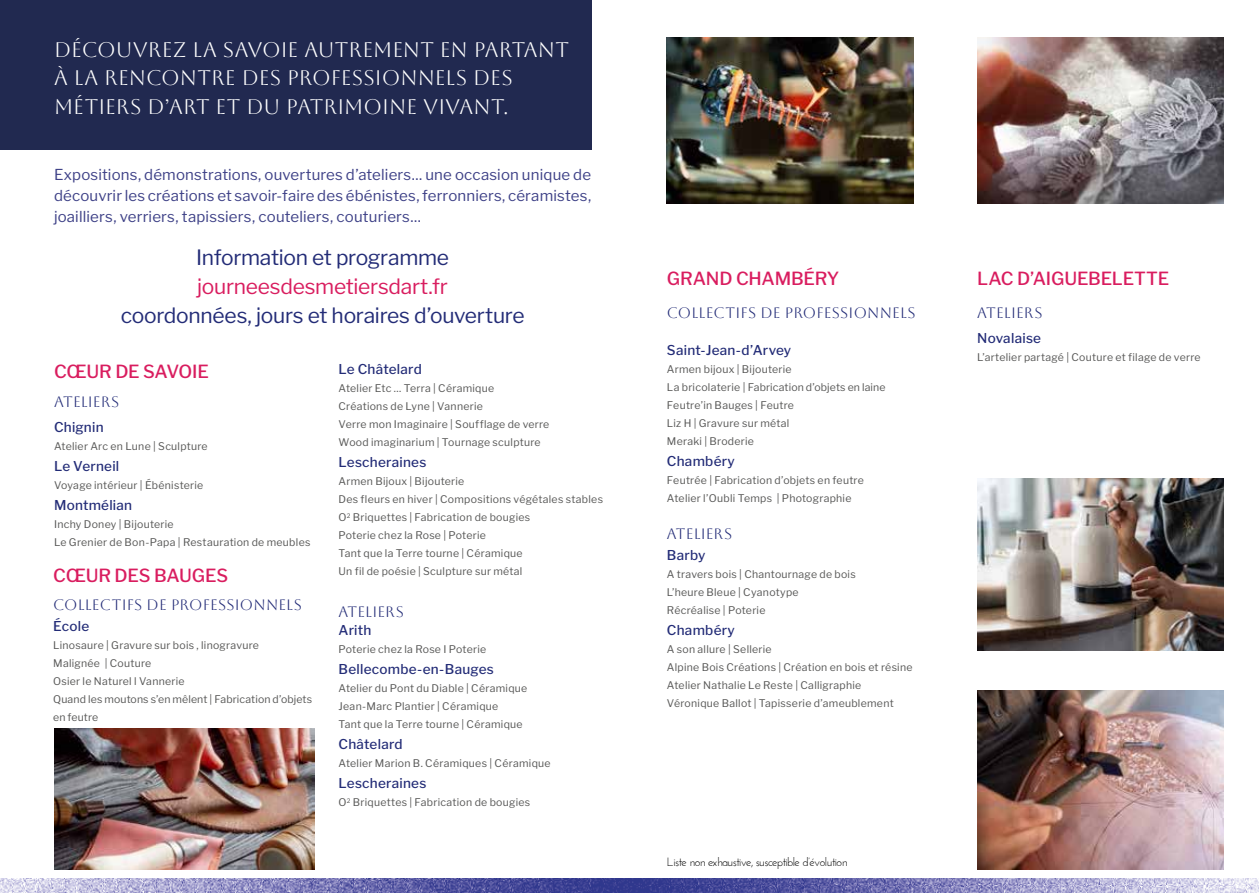
<style>
.page{position:relative;width:1259px;height:893px;background:#fff}
.page>*{position:absolute;margin:0;border:0;box-sizing:border-box;transform-origin:0 0}
.t1{font:21px "Aboreto";color:#fff}
.t2{font:21px "Libre Franklin";letter-spacing:-.015em;color:#232c77}
.t3{font:21px "Libre Franklin";letter-spacing:-.015em;color:#d91d5f}
.t4{font:500 18px "Libre Franklin";letter-spacing:-.01em;color:#d91d5f}
.t5{font:15px/21px "Libre Franklin";letter-spacing:.01em;color:#3e4187;text-align:justify}
.t6{font:15px "Aboreto";letter-spacing:.01em;color:#232c77}
.t7{font:500 13.5px "Libre Franklin";letter-spacing:.02em;color:#232c77}
.t8{font:12px "Josefin Sans";letter-spacing:-.05em;color:#000}
.t9{font:10.5px/18px "Libre Franklin";letter-spacing:.025em;color:#575756}
</style>
<div class="page">
<div style="left:0;top:0;width:591px;height:150px;background:#212950"></div>
<img style="left:0;top:878px;width:1259px;height:15px">
<img style="left:667px;top:37px;width:246px;height:166px">
<img style="left:977px;top:37px;width:247px;height:166px">
<img style="left:977px;top:478px;width:247px;height:172px">
<img style="left:977px;top:690px;width:247px;height:179px">
<img style="left:54px;top:728px;width:261px;height:142px">
<h1 class="t1" style="left:54px;top:37px;width:59px">DÉCOUVREZ</h1>
<h1 class="t1" style="left:192px;top:37px;width:58px">LA SAVO</h1>
<h1 class="t1" style="left:281px;top:37px;width:39px">IE AUTREMENT</h1>
<h1 class="t1" style="left:440px;top:37px;width:48px">EN PARTANT</h1>
<h1 class="t1" style="left:54px;top:66px;width:64px">À LA REN</h1>
<h1 class="t1" style="left:146px;top:66px;width:31px">CONTRE</h1>
<h1 class="t1" style="left:242px;top:66px;width:13px">DES</h1>
<h1 class="t1" style="left:287px;top:66px;width:15px">PRO</h1>
<h1 class="t1" style="left:331px;top:66px;width:68px">FESSIONNE</h1>
<h1 class="t1" style="left:445px;top:66px;width:41px">LS DES</h1>
<h1 class="t1" style="left:54px;top:94px;width:15px">MÉT</h1>
<h1 class="t1" style="left:98px;top:94px;width:19px">IERS</h1>
<h1 class="t1" style="left:148px;top:94px;width:36px">D’ART</h1>
<h1 class="t1" style="left:215px;top:94px;width:84px">ETDU PATR</h1>
<h1 class="t1" style="left:337px;top:94px;width:124px">IMOINE VIVANT</h1>
<h1 class="t1" style="left:503px;top:94px;width:7px">.</h1>
<h3 class="t5" style="left:54px;top:162px;width:539px">Expositions, démonstrations, ouvertures d’ateliers... une occasion unique de découvrir les créations et savoir-faire des ébénistes, ferronniers, céramistes, joailliers, verriers, tapissiers, couteliers, couturiers...</h3>
<h1 class="t2" style="left:196px;top:240px;width:254px">Information et programme</h1>
<h1 class="t3" style="left:197px;top:269px;width:252px">journeesdesmetiersdart.fr</h1>
<h1 class="t2" style="left:121px;top:298px;width:405px">coordonnées, jours et horaires d’ouverture</h1>
<h2 class="t4" style="left:54px;top:358px;width:156px">CŒUR DE SAVOIE</h2>
<h3 class="t6" style="left:54px;top:393px;width:48px">ATELIERS</h3>
<p class="t7" style="left:54px;top:416px;width:51px">Chignin</p>
<p class="t9" style="left:54px;top:436px;width:155px">Atelier Arc en Lune | Sculpture</p>
<p class="t7" style="left:54px;top:455px;width:67px">Le Verneil</p>
<p class="t9" style="left:54px;top:475px;width:151px">Voyage intérieur | Ébénisterie</p>
<p class="t7" style="left:54px;top:494px;width:80px">Montmélian</p>
<p class="t9" style="left:54px;top:514px;width:258px">Inchy Doney | Bijouterie<br>Le Grenier de Bon-Papa | Restauration de meubles</p>
<h2 class="t4" style="left:53px;top:561px;width:177px">CŒUR DES BAUGES</h2>
<h3 class="t6" style="left:53px;top:596px;width:129px">CO LLECTIFS DE PRO</h3>
<h3 class="t6" style="left:203px;top:596px;width:50px">FESSIONNE</h3>
<h3 class="t6" style="left:286px;top:596px;width:15px">LS</h3>
<p class="t7" style="left:53px;top:615px;width:38px">École</p>
<p class="t9" style="left:53px;top:635px;width:261px">Linosaure | Gravure sur bois , linogravure<br>Malignée | Couture<br>Osier le Naturel l Vannerie<br>Quand les moutons s’en mêlent | Fabrication d’objets en feutre</p>
<p class="t7" style="left:338px;top:359px;width:85px">Le Châtelard</p>
<p class="t9" style="left:338px;top:378px;width:212px">Atelier Etc ... Terra | Céramique<br>Créations de Lyne | Vannerie<br>Verre mon Imaginaire | Soufflage de verre Wood imaginarium | Tournage sculpture</p>
<p class="t7" style="left:338px;top:452px;width:89px">Lescheraines</p>
<p class="t9" style="left:338px;top:471px;width:266px">Armen Bijoux | Bijouterie<br>Des fleurs en hiver | Compositions végétales stables O<sup>2</sup> Briquettes | Fabrication de bougies<br>Poterie chez la Rose | Poterie<br>Tant que la Terre tourne | Céramique<br>Un fil de poésie | Sculpture sur métal</p>
<h3 class="t6" style="left:338px;top:603px;width:48px">ATELIERS</h3>
<p class="t7" style="left:338px;top:620px;width:34px">Arith</p>
<p class="t9" style="left:338px;top:639px;width:149px">Poterie chez la Rose I Poterie</p>
<p class="t7" style="left:338px;top:659px;width:157px">Bellecombe-en-Bauges</p>
<p class="t9" style="left:338px;top:678px;width:190px">Atelier du Pont du Diable | Céramique<br>Jean-Marc Plantier | Céramique<br>Tant que la Terre tourne | Céramique</p>
<p class="t7" style="left:338px;top:734px;width:66px">Châtelard</p>
<p class="t9" style="left:338px;top:753px;width:214px">Atelier Marion B. Céramiques | Céramique</p>
<p class="t7" style="left:338px;top:773px;width:89px">Lescheraines</p>
<p class="t9" style="left:338px;top:792px;width:193px">O<sup>2</sup> Briquettes | Fabrication de bougies</p>
<h2 class="t4" style="left:667px;top:265px;width:174px">GRAND CHAMBÉRY</h2>
<h3 class="t6" style="left:667px;top:304px;width:129px">CO LLECTIFS DE PRO</h3>
<h3 class="t6" style="left:816px;top:304px;width:50px">FESSIONNE</h3>
<h3 class="t6" style="left:900px;top:304px;width:15px">LS</h3>
<p class="t7" style="left:667px;top:339px;width:126px">Saint-Jean-d’Arvey</p>
<p class="t9" style="left:667px;top:359px;width:220px">Armen bijoux | Bijouterie<br>La bricolaterie | Fabrication d’objets en laine<br>Feutre’in Bauges | Feutre<br>Liz H | Gravure sur métal<br>Meraki | Broderie</p>
<p class="t7" style="left:667px;top:450px;width:69px">Chambéry</p>
<p class="t9" style="left:667px;top:470px;width:198px">Feutrée | Fabrication d’objets en feutre<br>Atelier l’Oubli Temps | Photographie</p>
<h3 class="t6" style="left:667px;top:525px;width:48px">ATELIERS</h3>
<p class="t7" style="left:667px;top:544px;width:40px">Barby</p>
<p class="t9" style="left:667px;top:564px;width:190px">A travers bois | Chantournage de bois<br>L’heure Bleue | Cyanotype<br>Récréalise | Poterie</p>
<p class="t7" style="left:667px;top:619px;width:69px">Chambéry</p>
<p class="t9" style="left:667px;top:639px;width:247px">A son allure | Sellerie<br>Alpine Bois Créations | Création en bois et résine Atelier Nathalie Le Reste | Calligraphie Véronique Ballot | Tapisserie d’ameublement</p>
<p class="t8" style="left:667px;top:854px;width:182px">Liste non exhaustive, susceptible d’évolution</p>
<h2 class="t4" style="left:977px;top:265px;width:193px">LAC D’AIGUEBELETTE</h2>
<h3 class="t6" style="left:977px;top:304px;width:48px">ATELIERS</h3>
<p class="t7" style="left:977px;top:328px;width:65px">Novalaise</p>
<p class="t9" style="left:977px;top:347px;width:225px">L’artelier partagé | Couture et filage de verre</p>
</div>
